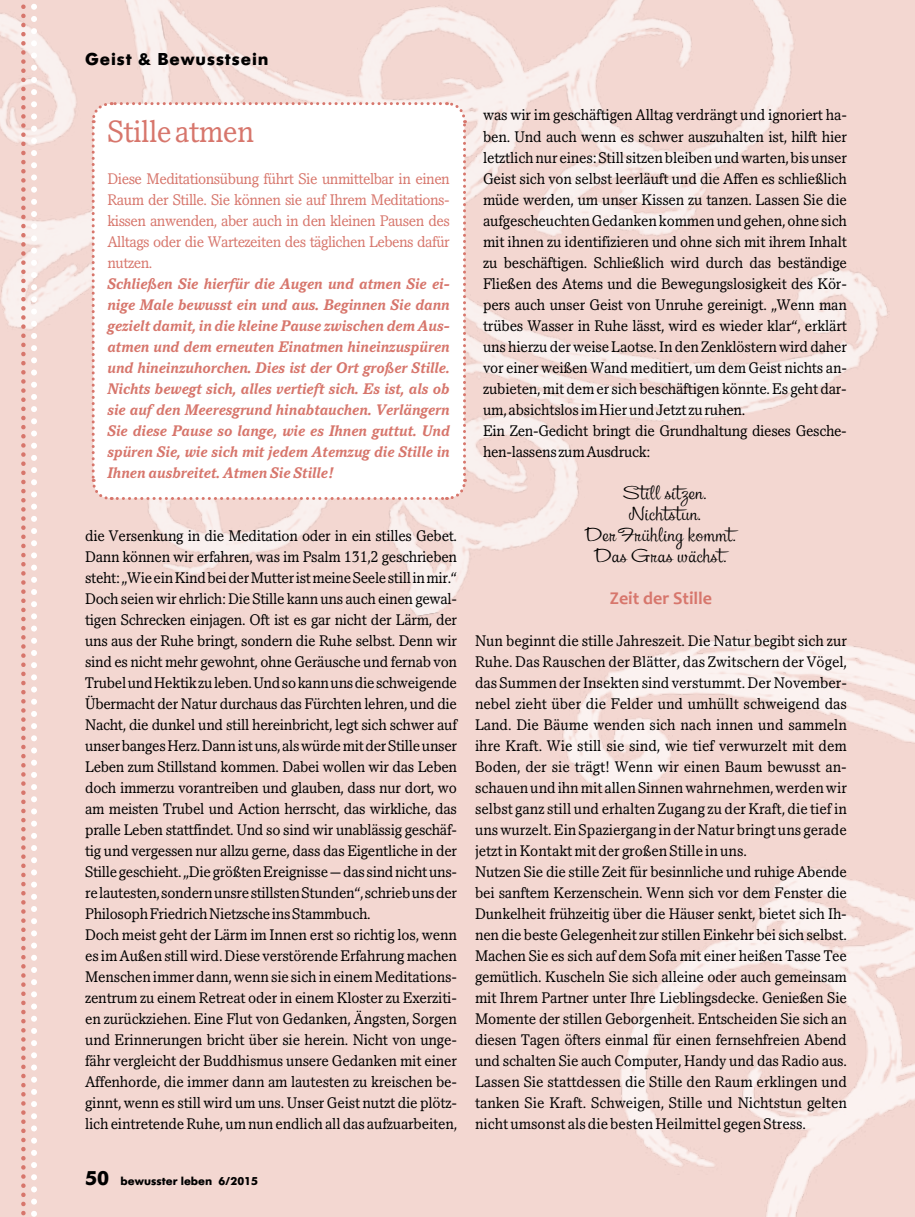
<style>
.page{position:relative;width:915px;height:1217px;background:#fff}
.page>*{position:absolute;margin:0;border:0;box-sizing:border-box;transform-origin:0 0}
.t1{font:30px "Pacella SB";letter-spacing:-.02em;color:#d7766c}
.t2{font:expanded 18px/21px "Snackbar";letter-spacing:.04em;color:#000;text-align:center}
.t3{font:700 18px "Futura SB";letter-spacing:.05em;color:#000}
.t4{font:700 18px "Candara";color:#d7766c}
.t5{font:15px/21px "Pacella SB";letter-spacing:-.01em;color:#000}
.t6{font:italic 700 15px/21px "Pacella SB";color:#d7766c;text-align:justify}
.t7{font:15px/21px "Pacella SB";letter-spacing:-.03em;color:#d7766c;text-align:justify}
.t8{font:700 12px "Futura SB";color:#000}
.s1{font-size:21px}
</style>
<div class="page">
<div style="left:0;top:0;width:914px;height:1216px;background:#f3d7d1"></div>
<img style="left:0;top:0;width:888px;height:617px">
<img style="left:523px;top:451px;width:391px;height:765px">
<svg style="left:21px;top:0;width:16px;height:1217px"></svg>
<div style="left:90px;top:100px;width:377px;height:401px;background:#fff"></div>
<p class="t3" style="left:85px;top:49px;width:185px">Geist &amp; Bewusstsein</p>
<h1 class="t1" style="left:107px;top:113px;width:148px">Stille atmen</h1>
<p class="t7" style="left:107px;top:168px;width:344px">Diese Meditationsübung führt Sie unmittelbar in einen Raum der Stille. Sie können sie auf Ihrem Meditations&shy;kissen anwenden, aber auch in den kleinen Pausen des Alltags oder die Wartezeiten des täglichen Lebens dafür nutzen.</p>
<p class="t6" style="left:107px;top:273px;width:344px">Schließen Sie hierfür die Augen und atmen Sie ei&shy;nige Male bewusst ein und aus. Beginnen Sie dann gezielt damit, in die kleine Pause zwischen dem Aus&shy;atmen und dem erneuten Einatmen hineinzuspüren und hineinzuhorchen. Dies ist der Ort großer Stille.<br>Nichts bewegt sich, alles vertieft sich. Es ist, als ob sie auf den Meeresgrund hinabtauchen. Verlängern Sie diese Pause so lange, wie es Ihnen guttut. Und spüren Sie, wie sich mit jedem Atemzug die Stille in Ihnen ausbreitet. Atmen Sie Stille!</p>
<p class="t5" style="left:85px;top:525px;width:373px">die Versenkung in die Meditation oder in ein stilles Gebet.<br>Dann können wir erfahren, was im Psalm 131,2 geschrieben steht: „Wie ein Kind bei der Mutter ist meine Seele still in mir.“ Doch seien wir ehrlich: Die Stille kann uns auch einen gewal&shy;tigen Schrecken einjagen. Oft ist es gar nicht der Lärm, der uns aus der Ruhe bringt, sondern die Ruhe selbst. Denn wir sind es nicht mehr gewohnt, ohne Geräusche und fernab von Trubel und Hektik zu leben. Und so kann uns die schweigende Übermacht der Natur durchaus das Fürchten lehren, und die Nacht, die dunkel und still hereinbricht, legt sich schwer auf unser banges Herz. Dann ist uns, als würde mit der Stille unser Leben zum Stillstand kommen. Dabei wollen wir das Leben doch immerzu vorantreiben und glauben, dass nur dort, wo am meisten Trubel und Action herrscht, das wirkliche, das pralle Leben stattfindet. Und so sind wir unablässig geschäf&shy;tig und vergessen nur allzu gerne, dass das Eigentliche in der Stille geschieht. „Die größten Ereignisse — das sind nicht uns&shy;re lautesten, sondern unsre stillsten Stunden“, schrieb uns der Philosoph Friedrich Nietzsche ins Stammbuch.<br>Doch meist geht der Lärm im Innen erst so richtig los, wenn es im Außen still wird. Diese verstörende Erfahrung machen Menschen immer dann, wenn sie sich in einem Meditations&shy;zentrum zu einem Retreat oder in einem Kloster zu Exerziti&shy;en zurückziehen. Eine Flut von Gedanken, Ängsten, Sorgen und Erinnerungen bricht über sie herein. Nicht von unge&shy;fähr vergleicht der Buddhismus unsere Gedanken mit einer Affenhorde, die immer dann am lautesten zu kreischen be&shy;ginnt, wenn es still wird um uns. Unser Geist nutzt die plötz&shy;lich eintretende Ruhe, um nun endlich all das aufzuarbeiten,</p>
<p class="t8" style="left:85px;top:1174px;width:174px"><span class="s1">50</span> bewusster leben 6/2015</p>
<p class="t5" style="left:483px;top:105px;width:365px">was wir im geschäftigen Alltag verdrängt und ignoriert ha&shy;ben. Und auch wenn es schwer auszuhalten ist, hilft hier letztlich nur eines: Still sitzen bleiben und warten, bis unser Geist sich von selbst leerläuft und die Affen es schließlich müde werden, um unser Kissen zu tanzen. Lassen Sie die aufgescheuchten Gedanken kommen und gehen, ohne sich mit ihnen zu identifizieren und ohne sich mit ihrem Inhalt zu beschäftigen. Schließlich wird durch das beständige Fließen des Atems und die Bewegungslosigkeit des Kör&shy;pers auch unser Geist von Unruhe gereinigt. „Wenn man trübes Wasser in Ruhe lässt, wird es wieder klar“, erklärt uns hierzu der weise Laotse. In den Zenklöstern wird daher vor einer weißen Wand meditiert, um dem Geist nichts an&shy;zubieten, mit dem er sich beschäftigen könnte. Es geht dar&shy;um, absichtslos im Hier und Jetzt zu ruhen.<br>Ein Zen-Gedicht bringt die Grundhaltung dieses Gesche&shy;hen-lassens zum Ausdruck:</p>
<p class="t2" style="left:586px;top:483px;width:157px">Still sitzen.<br>Nichtstun.<br>Der Frühling kommt.<br>Das Gras wächst.</p>
<p class="t4" style="left:609px;top:587px;width:104px">Zeit der Stille</p>
<p class="t5" style="left:475px;top:630px;width:373px">Nun beginnt die stille Jahreszeit. Die Natur begibt sich zur Ruhe. Das Rauschen der Blätter, das Zwitschern der Vögel, das Summen der Insekten sind verstummt. Der November&shy;nebel zieht über die Felder und umhüllt schweigend das Land. Die Bäume wenden sich nach innen und sammeln ihre Kraft. Wie still sie sind, wie tief verwurzelt mit dem Boden, der sie trägt! Wenn wir einen Baum bewusst an&shy;schauen und ihn mit allen Sinnen wahrnehmen, werden wir selbst ganz still und erhalten Zugang zu der Kraft, die tief in uns wurzelt. Ein Spaziergang in der Natur bringt uns gerade jetzt in Kontakt mit der großen Stille in uns.<br>Nutzen Sie die stille Zeit für besinnliche und ruhige Abende bei sanftem Kerzenschein. Wenn sich vor dem Fenster die Dunkelheit frühzeitig über die Häuser senkt, bietet sich Ih&shy;nen die beste Gelegenheit zur stillen Einkehr bei sich selbst.<br>Machen Sie es sich auf dem Sofa mit einer heißen Tasse Tee gemütlich. Kuscheln Sie sich alleine oder auch gemeinsam mit Ihrem Partner unter Ihre Lieblingsdecke. Genießen Sie Momente der stillen Geborgenheit. Entscheiden Sie sich an diesen Tagen öfters einmal für einen fernsehfreien Abend und schalten Sie auch Computer, Handy und das Radio aus.<br>Lassen Sie stattdessen die Stille den Raum erklingen und tanken Sie Kraft. Schweigen, Stille und Nichtstun gelten nicht umsonst als die besten Heilmittel gegen Stress.</p>
</div>
